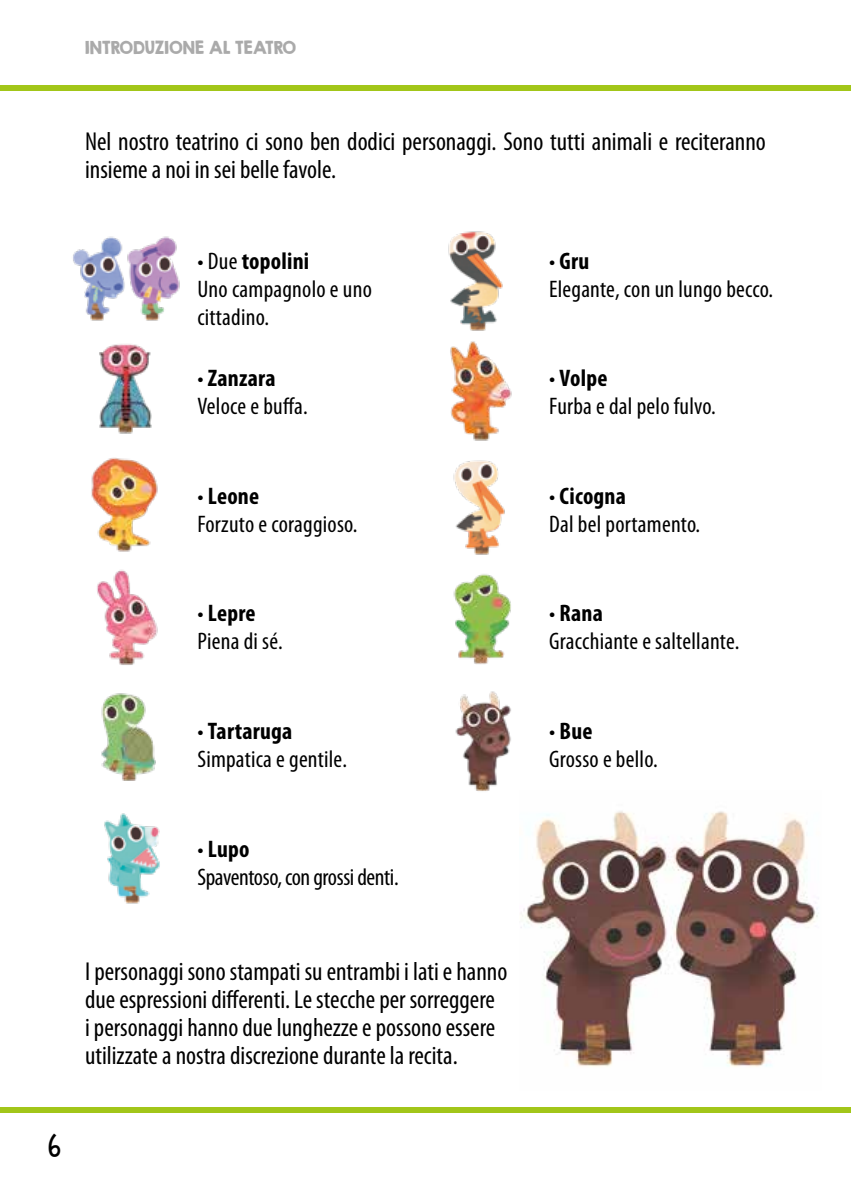
<style>
.page{position:relative;width:851px;height:1191px;background:#fff}
.page>*{position:absolute;margin:0;border:0;box-sizing:border-box;transform-origin:0 0}
.t1{font:condensed 26px/28px "Myriad Pro";color:#000}
.t2{font:condensed 24px/28px "Myriad Pro";letter-spacing:.01em;color:#000}
.t3{font:condensed 24px/28px "Myriad Pro";letter-spacing:-.015em;color:#000}
.t4{font:24px "KG She Persisted";color:#000}
.t5{font:16px "KG Second Chances Solid";color:#aaa}
.s1{font-weight:700}
</style>
<div class="page">
<div style="left:0;top:1107px;width:850px;height:5px;background:#a2c619"></div>
<div style="left:0;top:85px;width:850px;height:5px;background:#a2c619"></div>
<img style="left:73px;top:236px;width:107px;height:81px">
<img style="left:90px;top:317px;width:70px;height:117px">
<img style="left:91px;top:457px;width:67px;height:94px">
<img style="left:97px;top:551px;width:61px;height:114px">
<img style="left:101px;top:693px;width:55px;height:88px">
<img style="left:104px;top:813px;width:56px;height:91px">
<img style="left:448px;top:231px;width:55px;height:92px">
<img style="left:450px;top:323px;width:62px;height:115px">
<img style="left:453px;top:438px;width:52px;height:113px">
<img style="left:453px;top:551px;width:58px;height:113px">
<img style="left:455px;top:691px;width:56px;height:100px">
<img style="left:521px;top:811px;width:298px;height:256px">
<p class="t5" style="left:85px;top:38px;width:213px">INTRODUZIONE AL TEATRO</p>
<p class="t1" style="left:85px;top:128px;width:682px">Nel nostro teatrino ci sono ben dodici personaggi. Sono tutti animali e reciteranno insieme a noi in sei belle favole.</p>
<p class="t2" style="left:197px;top:247px;width:176px">• Due <span class="s1">topolini<br></span>Uno campagnolo e uno cittadino.</p>
<p class="t2" style="left:549px;top:247px;width:225px">• <span class="s1">Gru<br></span>Elegante, con un lungo becco.</p>
<p class="t2" style="left:197px;top:365px;width:112px">• <span class="s1">Zanzara<br></span>Veloce e buffa.</p>
<p class="t2" style="left:549px;top:365px;width:168px">• <span class="s1">Volpe<br></span>Furba e dal pelo fulvo.</p>
<p class="t2" style="left:197px;top:482px;width:161px">• <span class="s1">Leone<br></span>Forzuto e coraggioso.</p>
<p class="t2" style="left:549px;top:482px;width:153px">• <span class="s1">Cicogna<br></span>Dal bel portamento.</p>
<p class="t2" style="left:197px;top:599px;width:87px">• <span class="s1">Lepre<br></span>Piena di sé.</p>
<p class="t2" style="left:549px;top:599px;width:192px">• <span class="s1">Rana<br></span>Gracchiante e saltellante.</p>
<p class="t2" style="left:197px;top:717px;width:151px">• <span class="s1">Tartaruga<br></span>Simpatica e gentile.</p>
<p class="t2" style="left:549px;top:717px;width:110px">• <span class="s1">Bue<br></span>Grosso e bello.</p>
<p class="t3" style="left:197px;top:835px;width:203px">• <span class="s1">Lupo<br></span>Spaventoso, con grossi denti.</p>
<p class="t1" style="left:85px;top:957px;width:424px">I personaggi sono stampati su entrambi i lati e hanno due espressioni differenti. Le stecche per sorreggere<br>i personaggi hanno due lunghezze e possono essere utilizzate a nostra discrezione durante la recita.</p>
<p class="t4" style="left:49px;top:1127px;width:14px">6</p>
</div>
